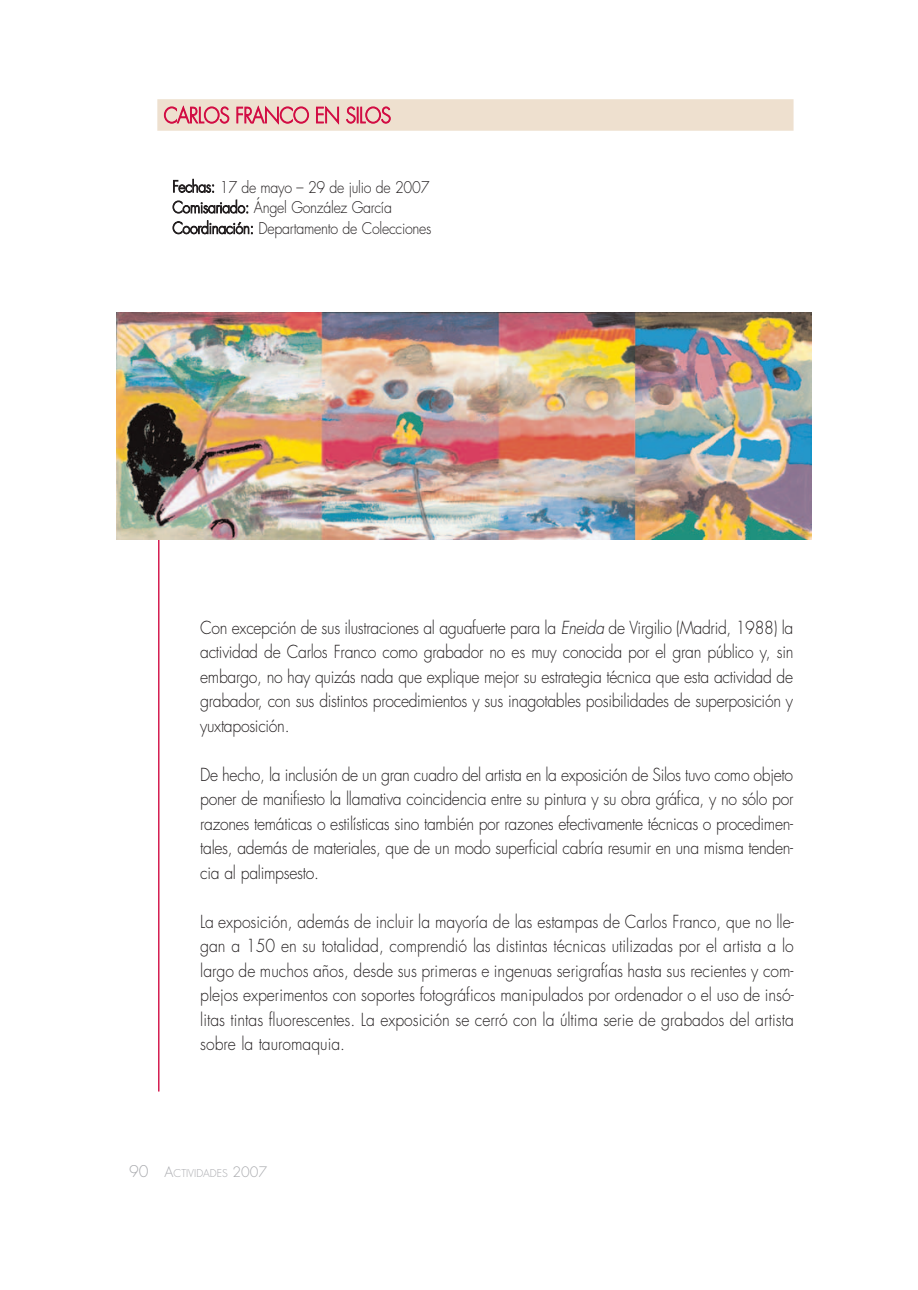
<style>
.page{position:relative;width:918px;height:1290px;background:#fff}
.page>*{position:absolute;margin:0;border:0;box-sizing:border-box;transform-origin:0 0}
.t1{font:300 21px "Futura";letter-spacing:-.02em;color:#d20d44;scale:.9 1}
.t2{font:300 17.5px/24.5px "Futura";letter-spacing:-.02em;color:#231f20;text-align:justify;scale:.9 1}
.t3{font:300 15.75px/20.7px "Futura";letter-spacing:-.02em;color:#231f20;scale:.9 1}
.t4{font:300 10.5px "Futura";color:#a8a9ad}
.s1{font-style:italic}
.s2{font-size:15.75px}
.s3{font-size:14px}
</style>
<div class="page">
<div style="left:157px;top:99px;width:636px;height:32px;background:#eee0cf"></div>
<hr style="left:158px;top:322px;width:1px;height:769px;background:#d20d44">
<img style="left:117px;top:313px;width:694px;height:226px">
<p class="t1" style="left:164px;top:106px;width:254px">CARLOS FRANCO EN SILOS</p>
<p class="t3" style="left:172px;top:178px;width:289px">Fechas: 17 de mayo – 29 de julio de 2007<br>Comisariado: Ángel González García<br>Coordinación: Departamento de Colecciones</p>
<p class="t2" style="left:200px;top:616px;width:661px">Con excepción de sus ilustraciones al aguafuerte para la <span class="s1">Eneida</span> de Virgilio (Madrid, 1988) la actividad de Carlos Franco como grabador no es muy conocida por el gran público y, sin embargo, no hay quizás nada que explique mejor su estrategia técnica que esta actividad de grabador, con sus distintos procedimientos y sus inagotables posibilidades de superposición y yuxtaposición.</p>
<p class="t2" style="left:200px;top:763px;width:660px">De hecho, la inclusión de un gran cuadro del artista en la exposición de Silos tuvo como objeto poner de manifiesto la llamativa coincidencia entre su pintura y su obra gráfica, y no sólo por razones temáticas o estilísticas sino también por razones efectivamente técnicas o procedimen&shy;tales, además de materiales, que de un modo superficial cabría resumir en una misma tenden&shy;cia al palimpsesto.</p>
<p class="t2" style="left:200px;top:910px;width:661px">La exposición, además de incluir la mayoría de las estampas de Carlos Franco, que no lle&shy;gan a 150 en su totalidad, comprendió las distintas técnicas utilizadas por el artista a lo largo de muchos años, desde sus primeras e ingenuas serigrafías hasta sus recientes y com&shy;plejos experimentos con soportes fotográficos manipulados por ordenador o el uso de insó&shy;litas tintas fluorescentes. La exposición se cerró con la última serie de grabados del artista sobre la tauromaquia.</p>
<p class="t4" style="left:129px;top:1168px;width:140px"><span class="s2">90</span> <span class="s3">A</span>CTIVIDADES <span class="s3">2007</span></p>
</div>
